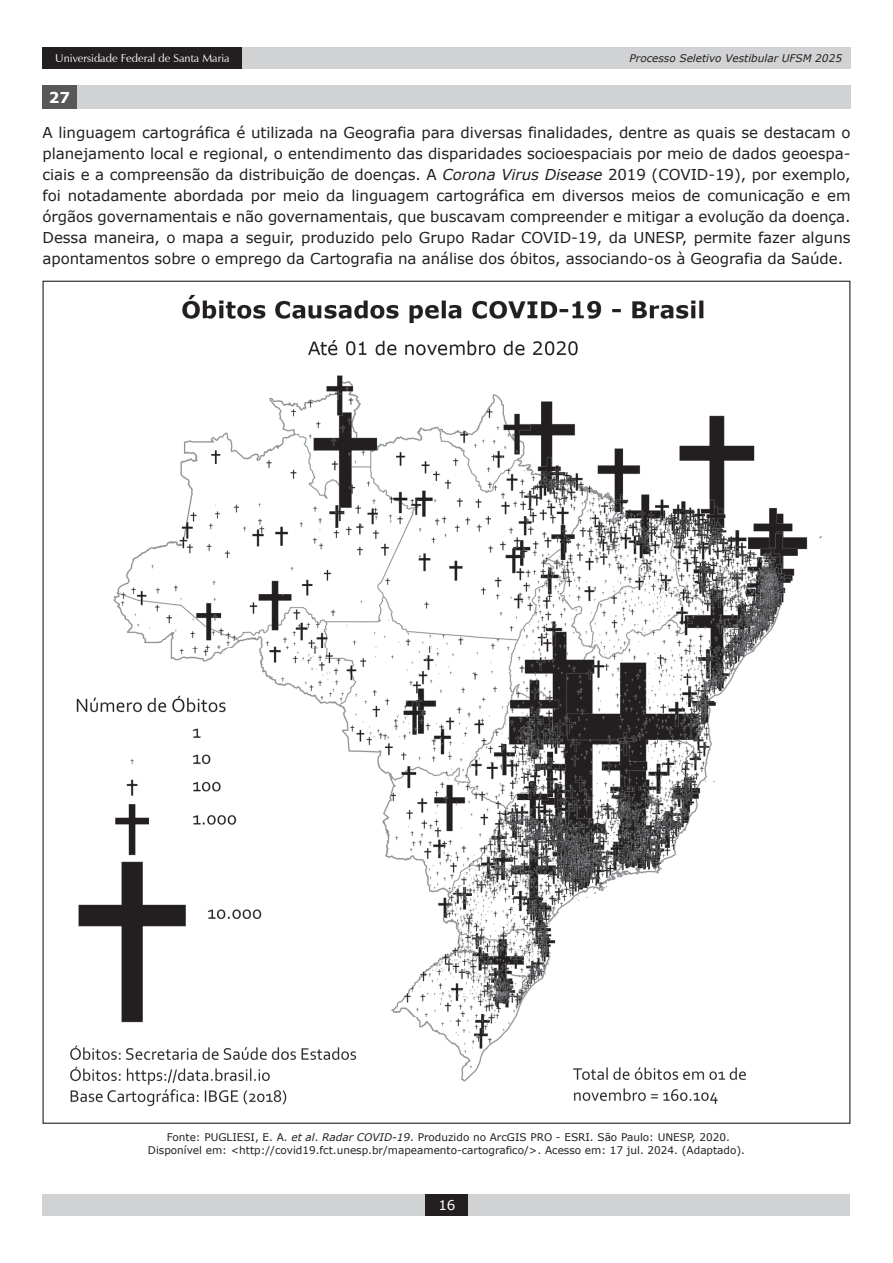
<style>
.page{position:relative;width:893px;height:1263px;background:#fff}
.page>*{position:absolute;margin:0;border:0;box-sizing:border-box;transform-origin:0 0}
.t1{font:15px/21px "Verdana";letter-spacing:-.005em;color:#231f20;text-align:justify}
.t2{font:700 15px "Verdana";color:#fff}
.t3{font:13.5px "Verdana";color:#fff}
.t4{font:11.25px "Zapf Humanist 601 BT";color:#fff}
.t5{font:10.5px/12.6px "Verdana";color:#231f20;text-align:center}
.t6{font:italic 10.5px "Verdana";color:#231f20}
.s1{font-style:italic}
</style>
<div class="page">
<div style="left:234px;top:47px;width:616px;height:22px;background:#d1d2d4"></div>
<div style="left:43px;top:1194px;width:807px;height:22px;background:#d1d2d4"></div>
<div style="left:425px;top:1194px;width:43px;height:22px;background:#231f20"></div>
<div style="left:43px;top:47px;width:199px;height:22px;background:#231f20"></div>
<div style="left:43px;top:85px;width:34px;height:24px;background:#57585a"></div>
<div style="left:77px;top:85px;width:773px;height:24px;background:#d1d2d4"></div>
<img style="left:70px;top:294px;width:752px;height:813px">
<p class="t4" style="left:55px;top:51px;width:176px">Universidade Federal de Santa Maria</p>
<p class="t6" style="left:630px;top:51px;width:214px">Processo Seletivo Vestibular UFSM 2025</p>
<p class="t2" style="left:49px;top:87px;width:23px">27</p>
<p class="t1" style="left:43px;top:122px;width:810px">A linguagem cartográfica é utilizada na Geografia para diversas finalidades, dentre as quais se destacam o planejamento local e regional, o entendimento das disparidades socioespaciais por meio de dados geoespa&shy;ciais e a compreensão da distribuição de doenças. A <span class="s1">Corona Virus Disease</span> 2019 (COVID-19), por exemplo, foi notadamente abordada por meio da linguagem cartográfica em diversos meios de comunicação e em órgãos governamentais e não governamentais, que buscavam compreender e mitigar a evolução da doença.<br>Dessa maneira, o mapa a seguir, produzido pelo Grupo Radar COVID-19, da UNESP, permite fazer alguns apontamentos sobre o emprego da Cartografia na análise dos óbitos, associando-os à Geografia da Saúde.</p>
<p class="t5" style="left:148px;top:1131px;width:599px">Fonte: PUGLIESI, E. A. <span class="s1">et al</span>. <span class="s1">Radar COVID-19</span>. Produzido no ArcGIS PRO - ESRI. São Paulo: UNESP, 2020.<br>Disponível em: &lt;http://covid19.fct.unesp.br/mapeamento-cartografico/&gt;. Acesso em: 17 jul. 2024. (Adaptado).</p>
<p class="t3" style="left:438px;top:1196px;width:19px">16</p>
</div>
